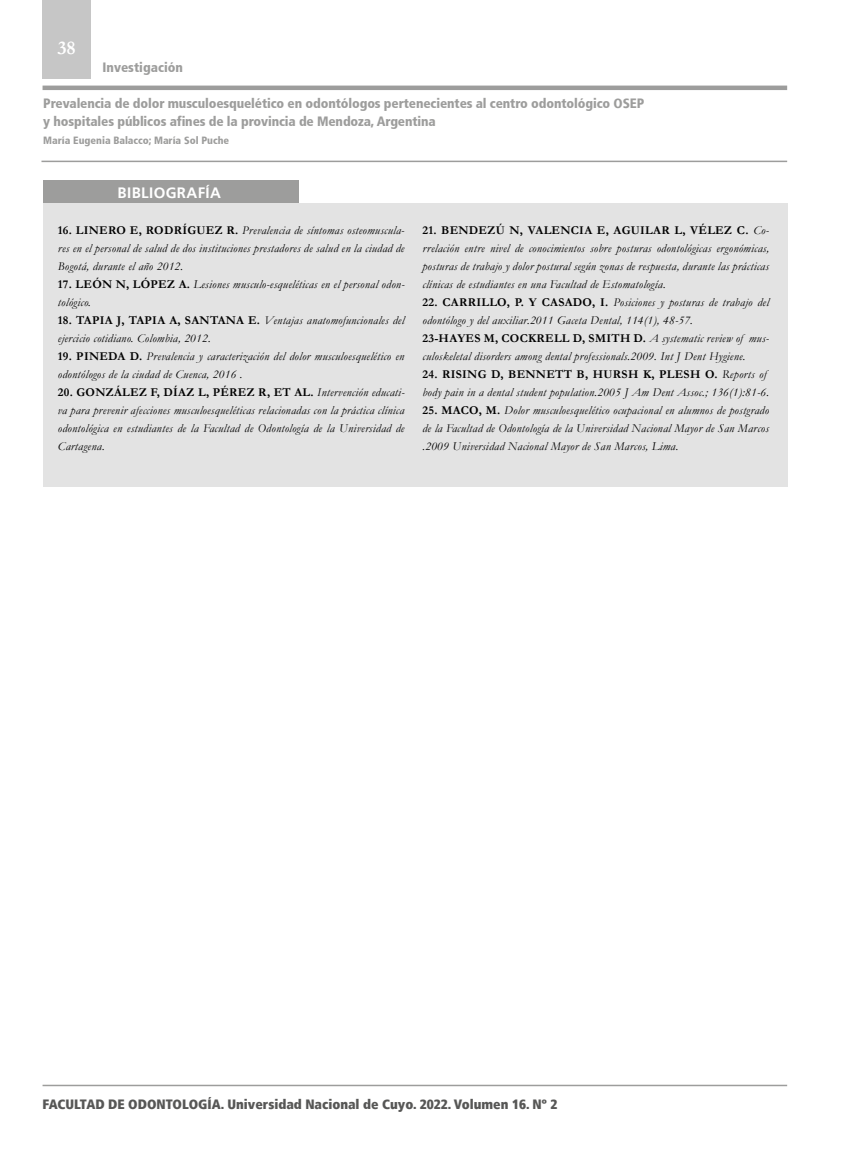
<style>
.page{position:relative;width:851px;height:1149px;background:#fff}
.page>*{position:absolute;margin:0;border:0;box-sizing:border-box;transform-origin:0 0}
.t1{font:700 19.5px "Garamond";color:#fff}
.t2{font:700 15px "Frutiger";letter-spacing:.025em;color:#fff}
.t3{font:900 condensed 13.5px/18px "Frutiger 77";letter-spacing:-.01em;color:#9d9d9c}
.t4{font:13.5px "Frutiger 87 Cond Extra Blk";color:#575756}
.t5{font:italic 12px/18px "Garamond";letter-spacing:.025em;color:#000}
.t6{font:900 condensed 10.5px "Frutiger 77";color:#9d9d9c}
.s1{font-weight:700;font-style:normal}
</style>
<div class="page">
<div style="left:43px;top:0;width:48px;height:79px;background:#c6c6c6"></div>
<hr style="left:43px;top:1084px;width:744px;height:1px;background:#9d9d9c">
<div style="left:43px;top:85px;width:744px;height:5px;background:#9d9d9c"></div>
<hr style="left:41px;top:160px;width:746px;height:2px;background:#9d9d9c">
<div style="left:43px;top:202px;width:744px;height:284px;background:#e3e3e3"></div>
<div style="left:43px;top:180px;width:255px;height:23px;background:#9d9d9c"></div>
<h1 class="t1" style="left:57px;top:35px;width:20px">38</h1>
<p class="t3" style="left:102px;top:58px;width:82px">Investigación</p>
<p class="t3" style="left:43px;top:94px;width:602px">Prevalencia de dolor musculoesquelético en odontólogos pertenecientes al centro odontológico OSEP y hospitales públicos afines de la provincia de Mendoza, Argentina</p>
<p class="t6" style="left:43px;top:134px;width:187px">María Eugenia Balacco; María Sol Puche</p>
<p class="t2" style="left:118px;top:184px;width:105px">BIBLIOGRAFÍA</p>
<p class="t5" style="left:58px;top:221px;width:348px;text-align:justify"><span class="s1">16. LINERO E, RODRÍGUEZ R.</span> Prevalencia de síntomas osteomuscula&shy;res en el personal de salud de dos instituciones prestadores de salud en la ciudad de Bogotá, durante el año 2012.</p>
<p class="t5" style="left:58px;top:275px;width:348px"><span class="s1">17. LEÓN N, LÓPEZ A.</span> Lesiones musculo-esqueléticas en el personal odon&shy;tológico.</p>
<p class="t5" style="left:58px;top:311px;width:348px"><span class="s1">18. TAPIA J, TAPIA A, SANTANA E.</span> Ventajas anatomofuncionales del ejercicio cotidiano. Colombia, 2012.</p>
<p class="t5" style="left:58px;top:347px;width:348px"><span class="s1">19. PINEDA D.</span> Prevalencia y caracterización del dolor musculoesquelético en odontólogos de la ciudad de Cuenca, 2016 .</p>
<p class="t5" style="left:58px;top:383px;width:348px;text-align:justify"><span class="s1">20. GONZÁLEZ F, DÍAZ L, PÉREZ R, ET AL.</span> Intervención educati&shy;va para prevenir afecciones musculoesqueléticas relacionadas con la práctica clínica odontológica en estudiantes de la Facultad de Odontología de la Universidad de Cartagena.</p>
<p class="t5" style="left:422px;top:221px;width:348px;text-align:justify"><span class="s1">21. BENDEZÚ N, VALENCIA E, AGUILAR L, VÉLEZ C.</span> Co&shy;rrelación entre nivel de conocimientos sobre posturas odontológicas ergonómicas, posturas de trabajo y dolor postural según zonas de respuesta, durante las prácticas clínicas de estudiantes en una Facultad de Estomatología.</p>
<p class="t5" style="left:422px;top:293px;width:348px"><span class="s1">22. CARRILLO, P. Y CASADO, I.</span> Posiciones y posturas de trabajo del odontólogo y del auxiliar.2011 Gaceta Dental, 114(1), 48-57.<br><span class="s1">23-HAYES M, COCKRELL D, SMITH D.</span> A systematic review of mus&shy;culoskeletal disorders among dental professionals.2009. Int J Dent Hygiene.</p>
<p class="t5" style="left:422px;top:365px;width:348px"><span class="s1">24. RISING D, BENNETT B, HURSH K, PLESH O.</span> Reports of body pain in a dental student population.2005 J Am Dent Assoc.; 136(1):81-6.</p>
<p class="t5" style="left:422px;top:401px;width:348px;text-align:justify"><span class="s1">25. MACO, M.</span> Dolor musculoesquelético ocupacional en alumnos de postgrado de la Facultad de Odontología de la Universidad Nacional Mayor de San Marcos .2009 Universidad Nacional Mayor de San Marcos, Lima.</p>
<p class="t4" style="left:43px;top:1095px;width:516px">FACULTAD DE ODONTOLOGÍA. Universidad Nacional de Cuyo. 2022. Volumen 16. Nº 2</p>
</div>
